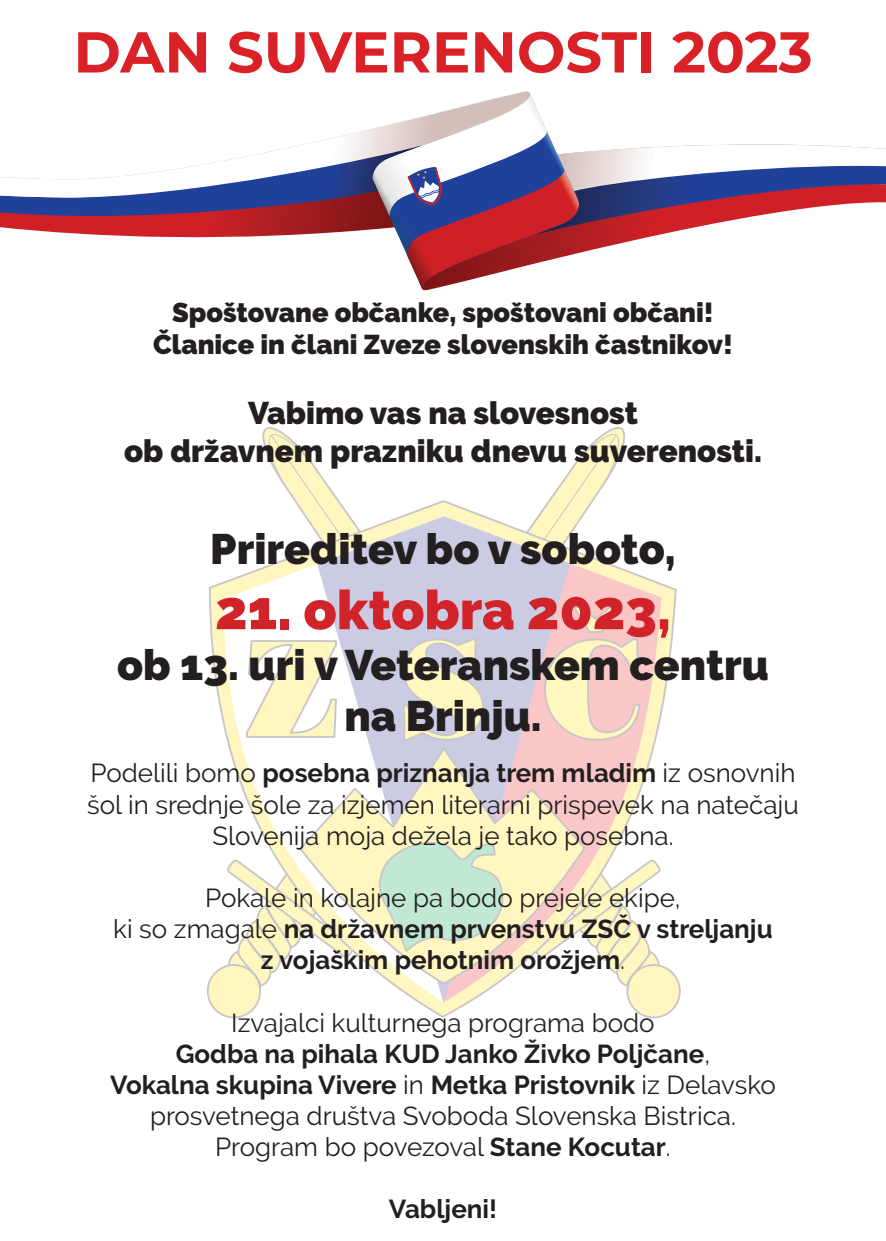
<style>
.page{position:relative;width:886px;height:1241px;background:#fff}
.page>*{position:absolute;margin:0;border:0;box-sizing:border-box;transform-origin:0 0}
.t1{font:700 57.5px "Montserrat";color:#da2128}
.t2{font:900 54.38px "Raleway";color:#d1232a}
.t3{font:900 42.5px/51px "Raleway";color:#231f20;text-align:center}
.t4{font:900 31.25px/37.5px "Raleway";color:#231f20;text-align:center}
.t5{font:900 27.12px/32.6px "Raleway";color:#231f20;text-align:center}
.t6{font:25.94px/31.1px "Raleway";color:#231f20;text-align:center}
.t7{font:700 25.94px/31.1px "Raleway";color:#231f20;text-align:center}
.s1{font-weight:700}
.s2{font-weight:400}
</style>
<div class="page">
<svg style="left:614px;top:430px;width:8px;height:39px"></svg>
<svg style="left:262px;top:427px;width:352px;height:72px"></svg>
<svg style="left:265px;top:430px;width:104px;height:69px"></svg>
<svg style="left:207px;top:499px;width:470px;height:519px"></svg>
<svg style="left:570px;top:516px;width:91px;height:486px"></svg>
<svg style="left:223px;top:516px;width:94px;height:486px"></svg>
<svg style="left:317px;top:516px;width:253px;height:487px;background:#d9d7e2"></svg>
<svg style="left:298px;top:745px;width:289px;height:240px"></svg>
<svg style="left:375px;top:839px;width:143px;height:113px;background:#d8eacc"></svg>
<svg style="left:543px;top:604px;width:98px;height:137px;background:#f5d6c6"></svg>
<svg style="left:402px;top:637px;width:83px;height:105px;background:#e3decf"></svg>
<svg style="left:245px;top:639px;width:93px;height:99px"></svg>
<svg style="left:0;top:93px;width:886px;height:195px"></svg>
<h1 class="t1" style="left:73px;top:11px;width:741px">DAN SUVERENOSTI 2023</h1>
<p class="t5" style="left:153px;top:296px;width:581px">Spoštovane občanke, spoštovani občani!<br>Članice in člani Zveze slovenskih častnikov!</p>
<p class="t4" style="left:124px;top:394px;width:639px">Vabimo vas na slovesnost<br>ob državnem prazniku dnevu suverenosti.</p>
<h3 class="t3" style="left:210px;top:523px;width:467px">Prireditev bo v soboto,</h3>
<h2 class="t2" style="left:215px;top:578px;width:457px">21. oktobra 2023,</h2>
<h3 class="t3" style="left:117px;top:639px;width:653px">ob 13. uri v Veteranskem centru na Brinju.</h3>
<p class="t6" style="left:87px;top:757px;width:713px">Podelili bomo <span class="s1">posebna priznanja trem mladim</span> iz osnovnih šol in srednje šole za izjemen literarni prispevek na natečaju<br>Slovenija moja dežela je tako posebna.</p>
<p class="t7" style="left:113px;top:882px;width:661px"><span class="s2">Pokale in kolajne pa bodo prejele ekipe,<br>ki so zmagale</span> na državnem prvenstvu ZSČ v streljanju z vojaškim pehotnim orožjem<span class="s2">.</span></p>
<p class="t6" style="left:110px;top:1006px;width:667px">Izvajalci kulturnega programa bodo<br><span class="s1">Godba na pihala KUD Janko Živko Poljčane</span>,<br><span class="s1">Vokalna skupina Vivere</span> in <span class="s1">Metka Pristovnik</span> iz Delavsko prosvetnega društva Svoboda Slovenska Bistrica.<br>Program bo povezoval <span class="s1">Stane Kocutar</span>.</p>
<p class="t7" style="left:389px;top:1193px;width:110px">Vabljeni!</p>
</div>
